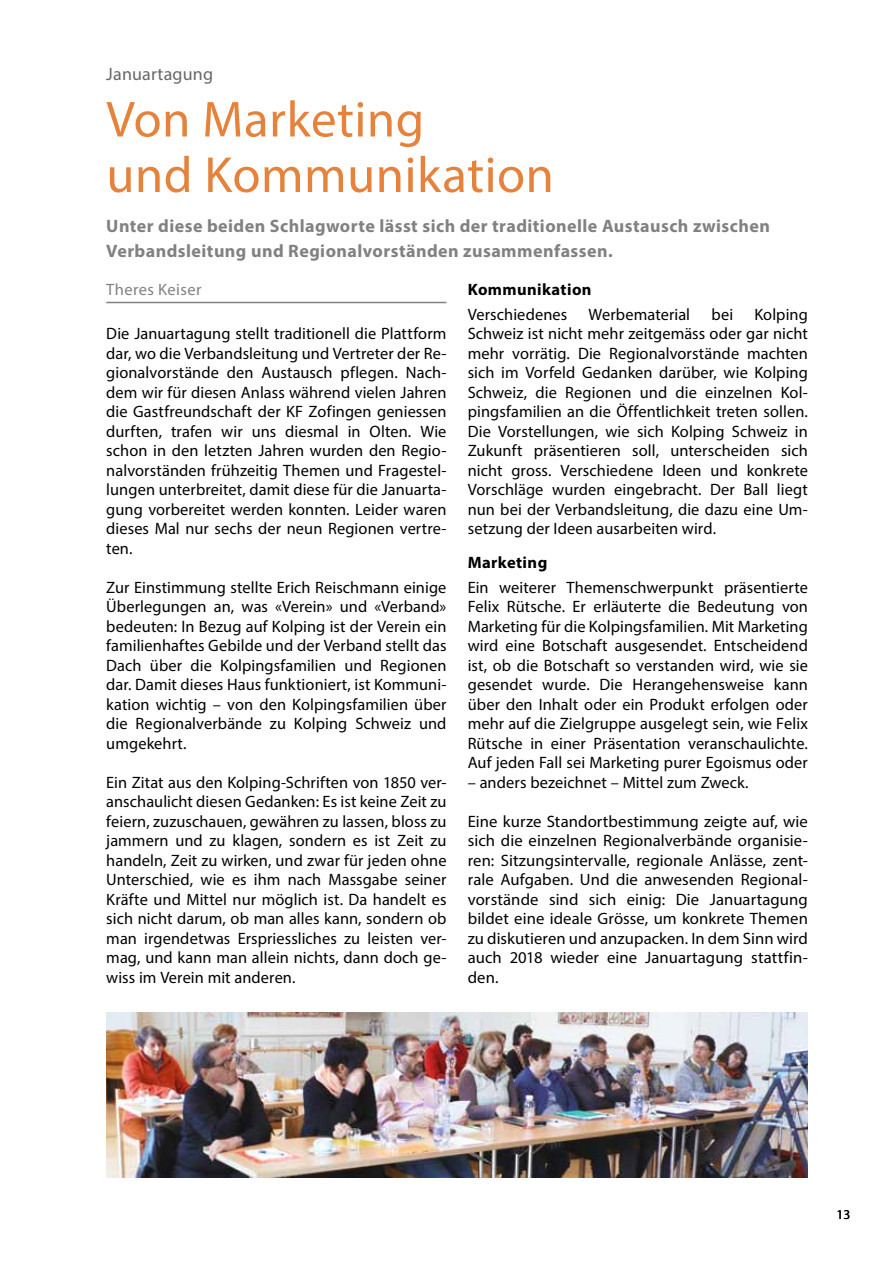
<style>
.page{position:relative;width:893px;height:1263px;background:#fff}
.page>*{position:absolute;margin:0;border:0;box-sizing:border-box;transform-origin:0 0}
.t1{font:51px/55.5px "Myriad Pro";letter-spacing:.01em;color:#e5823c}
.t2{font:700 18px/25.5px "Myriad Pro";letter-spacing:.025em;color:#818181}
.t3{font:18px "Myriad Pro";letter-spacing:.01em;color:#676767}
.t4{font:16.5px/19.5px "Myriad Pro";letter-spacing:.005em;color:#000;text-align:justify}
.t5{font:700 16.5px "Myriad Pro";letter-spacing:.025em;color:#000}
.t6{font:16.5px "Myriad Pro";letter-spacing:.025em;color:#818181}
.t7{font:13.5px "Myriad Pro";color:#000}
</style>
<div class="page">
<hr style="left:106px;top:302px;width:340px;height:1px;background:#818181">
<img style="left:106px;top:1012px;width:702px;height:166px">
<p class="t3" style="left:106px;top:63px;width:108px">Januartagung</p>
<h1 class="t1" style="left:106px;top:91px;width:449px">Von Marketing<br>und Kommunikation</h1>
<p class="t2" style="left:106px;top:212px;width:665px">Unter diese beiden Schlagworte lässt sich der traditionelle Austausch zwischen<br>Verbandsleitung und Regionalvorständen zusammenfassen.</p>
<p class="t6" style="left:106px;top:280px;width:97px">Theres Keiser</p>
<p class="t4" style="left:106px;top:324px;width:342px">Die Januartagung stellt traditionell die Plattform dar, wo die Verbandsleitung und Vertreter der Re&shy;gionalvorstände den Austausch pflegen. Nach&shy;dem wir für diesen Anlass während vielen Jahren die Gastfreundschaft der KF Zofingen geniessen durften, trafen wir uns diesmal in Olten. Wie schon in den letzten Jahren wurden den Regio&shy;nalvorständen frühzeitig Themen und Fragestel&shy;lungen unterbreitet, damit diese für die Januarta&shy;gung vorbereitet werden konnten. Leider waren dieses Mal nur sechs der neun Regionen vertre&shy;ten.</p>
<p class="t4" style="left:106px;top:577px;width:342px">Zur Einstimmung stellte Erich Reischmann einige Überlegungen an, was «Verein» und «Verband» bedeuten: In Bezug auf Kolping ist der Verein ein familienhaftes Gebilde und der Verband stellt das Dach über die Kolpingsfamilien und Regionen dar. Damit dieses Haus funktioniert, ist Kommuni&shy;kation wichtig – von den Kolpingsfamilien über die Regionalverbände zu Kolping Schweiz und umgekehrt.</p>
<p class="t4" style="left:106px;top:772px;width:342px">Ein Zitat aus den Kolping-Schriften von 1850 ver&shy;anschaulicht diesen Gedanken: Es ist keine Zeit zu feiern, zuzuschauen, gewähren zu lassen, bloss zu jammern und zu klagen, sondern es ist Zeit zu handeln, Zeit zu wirken, und zwar für jeden ohne Unterschied, wie es ihm nach Massgabe seiner Kräfte und Mittel nur möglich ist. Da handelt es sich nicht darum, ob man alles kann, sondern ob man irgendetwas Erspriessliches zu leisten ver&shy;mag, und kann man allein nichts, dann doch ge&shy;wiss im Verein mit anderen.</p>
<p class="t5" style="left:468px;top:279px;width:125px">Kommunikation</p>
<p class="t4" style="left:468px;top:304px;width:101px">Verschiedenes</p>
<p class="t4" style="left:589px;top:304px;width:103px">Werbematerial</p>
<p class="t4" style="left:711px;top:304px;width:23px">bei</p>
<p class="t4" style="left:468px;top:304px;width:342px;text-indent:287px">Kolping Schweiz ist nicht mehr zeitgemäss oder gar nicht mehr vorrätig. Die Regionalvorstände machten sich im Vorfeld Gedanken darüber, wie Kolping Schweiz, die Regionen und die einzelnen Kol&shy;pingsfamilien an die Öffentlichkeit treten sollen.<br>Die Vorstellungen, wie sich Kolping Schweiz in Zukunft präsentieren soll, unterscheiden sich nicht gross. Verschiedene Ideen und konkrete Vorschläge wurden eingebracht. Der Ball liegt nun bei der Verbandsleitung, die dazu eine Um&shy;setzung der Ideen ausarbeiten wird.</p>
<p class="t5" style="left:468px;top:551px;width:81px">Marketing</p>
<p class="t4" style="left:468px;top:577px;width:342px">Ein weiterer Themenschwerpunkt präsentierte Felix Rütsche. Er erläuterte die Bedeutung von Marketing für die Kolpingsfamilien. Mit Marketing wird eine Botschaft ausgesendet. Entscheidend ist, ob die Botschaft so verstanden wird, wie sie gesendet wurde. Die Herangehensweise kann über den Inhalt oder ein Produkt erfolgen oder mehr auf die Zielgruppe ausgelegt sein, wie Felix Rütsche in einer Präsentation veranschaulichte.<br>Auf jeden Fall sei Marketing purer Egoismus oder</p>
<p class="t4" style="left:468px;top:772px;width:282px">– anders bezeichnet – Mittel zum Zweck.</p>
<p class="t4" style="left:468px;top:811px;width:342px">Eine kurze Standortbestimmung zeigte auf, wie sich die einzelnen Regionalverbände organisie&shy;ren: Sitzungsintervalle, regionale Anlässe, zent&shy;rale Aufgaben. Und die anwesenden Regional&shy;vorstände sind sich einig: Die Januartagung bildet eine ideale Grösse, um konkrete Themen zu diskutieren und anzupacken. In dem Sinn wird auch 2018 wieder eine Januartagung stattfin&shy;den.</p>
<p class="t7" style="left:837px;top:1206px;width:15px">13</p>
</div>
